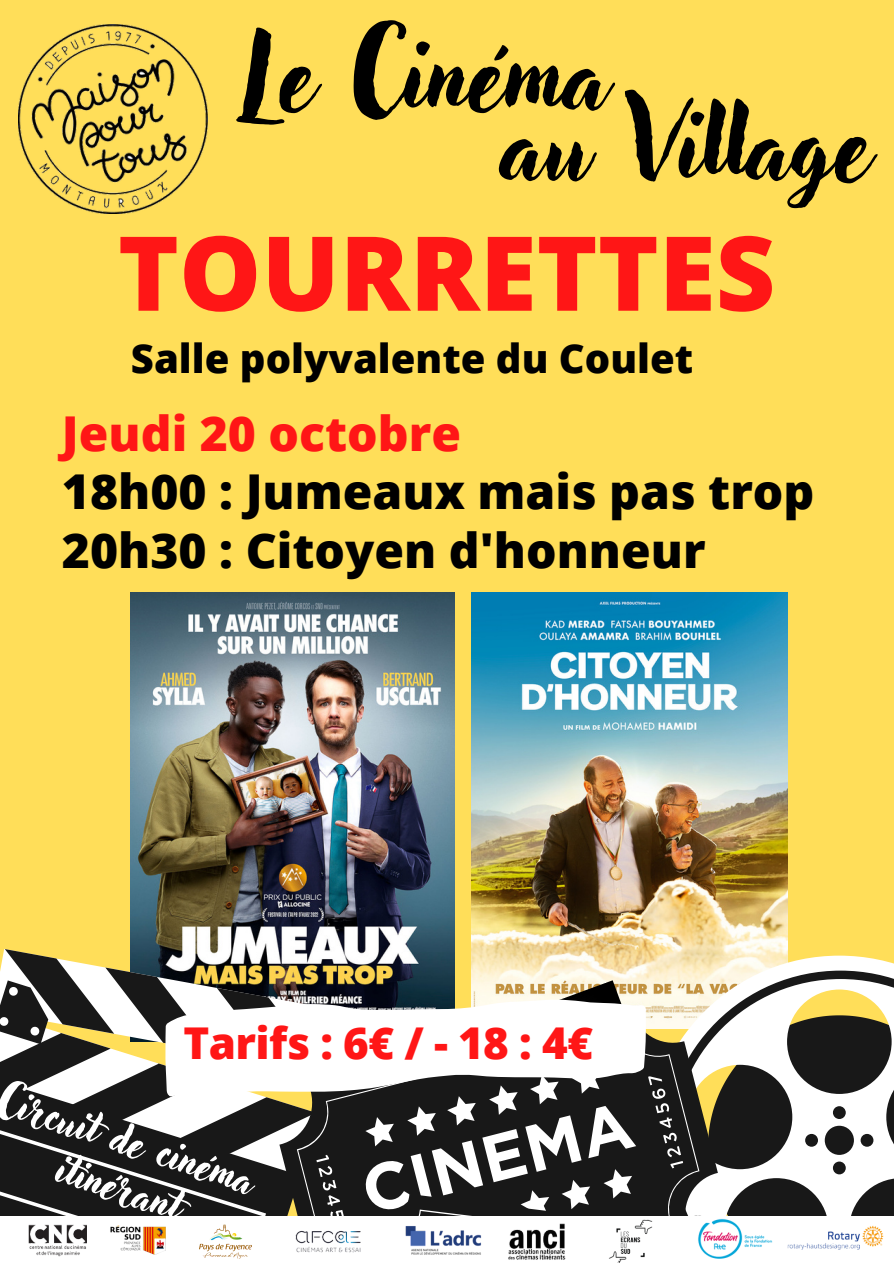
<style>
.page{position:relative;width:894px;height:1264px;background:#fff}
.page>*{position:absolute;margin:0;border:0;box-sizing:border-box;transform-origin:0 0}
.t1{font:800 103.35px "Open Sans";color:#ff1616}
.t2{font:99.45px/70.2px "Adlery Pro";color:#000}
.t3{font:800 48px/58.5px "Open Sans";color:#000}
.t4{font:800 48px "Open Sans";color:#ff1616}
.t5{font:800 43.8px "Open Sans";letter-spacing:-.015em;color:#ff1616}
.t6{font:41.85px/47.2px "Adlery Pro";color:#fff;text-align:center}
.t7{font:800 40.05px "Open Sans";color:#000}
</style>
<div class="page">
<div style="left:0;top:0;width:893px;height:1263px;background:#ffde59"></div>
<img style="left:18px;top:25px;width:189px;height:189px">
<img style="left:131px;top:592px;width:323px;height:330px">
<img style="left:471px;top:592px;width:316px;height:363px">
<svg style="left:130px;top:909px;width:218px;height:34px;background:#686b64"></svg>
<svg style="left:756px;top:955px;width:137px;height:15px;background:#fef7db"></svg>
<svg style="left:756px;top:970px;width:137px;height:246px;background:#9d9a92"></svg>
<svg style="left:241px;top:922px;width:515px;height:207px;background:#b6b09a"></svg>
<svg style="left:683px;top:945px;width:50px;height:184px;background:#bcb398"></svg>
<svg style="left:683px;top:1129px;width:125px;height:87px;background:#5c5c5b"></svg>
<svg style="left:683px;top:1149px;width:103px;height:67px;background:#787878"></svg>
<svg style="left:0;top:943px;width:683px;height:273px;background:#68655b"></svg>
<img style="left:652px;top:1212px;width:57px;height:4px">
<div style="left:0;top:1216px;width:893px;height:47px;background:#fff"></div>
<img style="left:787px;top:1225px;width:97px;height:25px">
<img style="left:110px;top:1225px;width:56px;height:30px">
<img style="left:28px;top:1224px;width:59px;height:33px">
<img style="left:199px;top:1224px;width:53px;height:34px">
<img style="left:295px;top:1230px;width:66px;height:23px">
<img style="left:405px;top:1226px;width:77px;height:29px">
<img style="left:508px;top:1223px;width:58px;height:37px">
<img style="left:609px;top:1219px;width:44px;height:43px">
<img style="left:698px;top:1218px;width:75px;height:40px">
<svg style="left:165px;top:999px;width:480px;height:97px;background:#dcdcdb"></svg>
<h2 class="t2" style="left:501px;top:48px;width:371px;text-indent:-257px">Le Cinéma<br>au Village</h2>
<h1 class="t1" style="left:118px;top:200px;width:658px">TOURRETTES</h1>
<p class="t7" style="left:131px;top:330px;width:563px">Salle polyvalente du Coulet</p>
<p class="t4" style="left:62px;top:399px;width:400px">Jeudi 20 octobre</p>
<p class="t3" style="left:62px;top:461px;width:753px">18h00 : Jumeaux mais pas trop<br>20h30 : Citoyen d'honneur</p>
<p class="t5" style="left:183px;top:1011px;width:411px">Tarifs : 6€ / - 18 : 4€</p>
<p class="t6" style="left:5px;top:1079px;width:269px;rotate:18deg">Circuit de cinéma itinérant</p>
</div>
